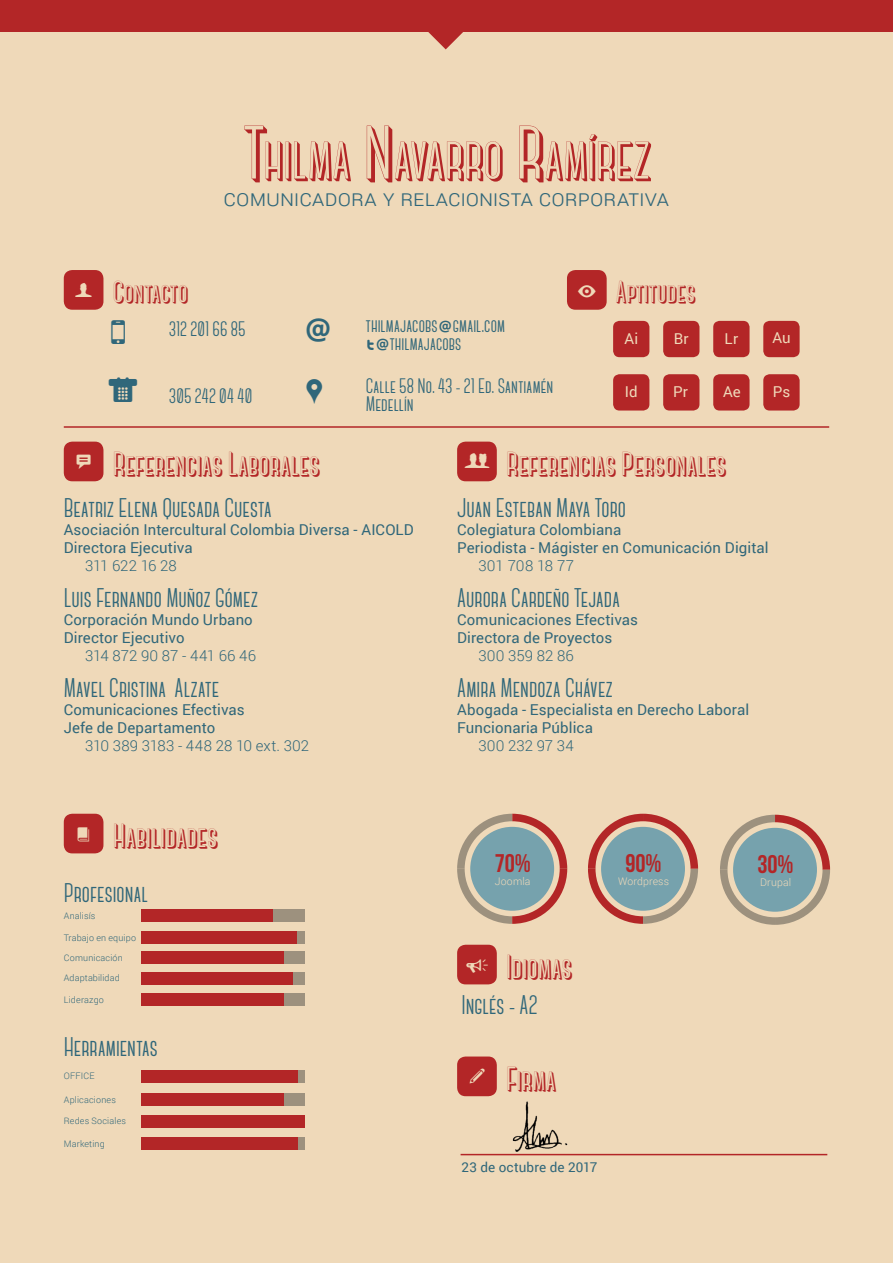
<style>
.page{position:relative;width:893px;height:1263px;background:#efd9b9}
.page>*{position:absolute;margin:0;border:0;box-sizing:border-box;transform-origin:0 0}
.t1{font:52.5px "Canter Bold 3 D";letter-spacing:-.015em;color:#b32627}
.WE_-_2{font:36px "Modern Pictograms";color:#30677a}
.Title_1{font:33px "Canter Bold 3 D";color:#b32627}
.Title_1-2{font:30px "Canter Bold 3 D";color:#b32627}
.WE_-_1{font:700 27px "Canter";color:#30677a}
.WE_-_2-2{font:700 27px "Canter";color:#30677a}
.t2{font:25.5px "Bebas Neue";color:#b32627}
.t3{font:300 22.5px "Roboto";color:#30677a}
.t4{font:22.5px "Modern Pictograms";color:#efd9b9}
.WE_-_2-3{font:700 21px "Canter";letter-spacing:.005em;color:#30677a}
.WE_-_2-4{font:15px "Roboto";letter-spacing:.01em;color:#30677a}
.WE_-_3{font:300 15px "Roboto";letter-spacing:.005em;color:#30677a}
.Icon-Box{font:15px "Roboto";letter-spacing:.005em;color:#efd9b9}
.WE_-_3-2{font:300 15px "Roboto";letter-spacing:-.015em;color:#30677a}
.WE_-_2-5{font:13.5px "Roboto";letter-spacing:.015em;color:#30677a}
.t5{font:300 10.5px "Roboto";letter-spacing:.015em;color:#efd9b9}
.Skills{font:300 9px "Roboto";letter-spacing:.02em;color:#30677a}
.s1{font-size:75px}
.s2{font-family:"Modern Pictograms";font-weight:400;font-size:18px}
</style>
<div class="page">
<hr style="left:64px;top:426px;width:765px;height:2px;background:#b32627">
<div style="left:64px;top:442px;width:39px;height:39px;background:#b32627;border-radius:9px"></div>
<div style="left:457px;top:442px;width:40px;height:39px;background:#b32627;border-radius:9px"></div>
<div style="left:457px;top:1056px;width:40px;height:40px;background:#b32627;border-radius:9px"></div>
<div style="left:457px;top:945px;width:40px;height:39px;background:#b32627;border-radius:9px"></div>
<div style="left:613px;top:321px;width:36px;height:36px;background:#b32627;border-radius:6px"></div>
<div style="left:663px;top:321px;width:36px;height:36px;background:#b32627;border-radius:6px"></div>
<div style="left:713px;top:321px;width:36px;height:36px;background:#b32627;border-radius:6px"></div>
<div style="left:613px;top:374px;width:36px;height:36px;background:#b32627;border-radius:6px"></div>
<div style="left:663px;top:374px;width:36px;height:36px;background:#b32627;border-radius:6px"></div>
<div style="left:713px;top:374px;width:36px;height:36px;background:#b32627;border-radius:6px"></div>
<div style="left:763px;top:374px;width:37px;height:36px;background:#b32627;border-radius:6px"></div>
<div style="left:763px;top:321px;width:37px;height:36px;background:#b32627;border-radius:6px"></div>
<div style="left:64px;top:814px;width:39px;height:39px;background:#b32627;border-radius:9px"></div>
<div style="left:141px;top:909px;width:164px;height:13px;background:#9d917e"></div>
<div style="left:141px;top:1070px;width:164px;height:13px;background:#9d917e"></div>
<div style="left:141px;top:909px;width:132px;height:13px;background:#b32627"></div>
<div style="left:141px;top:1070px;width:157px;height:13px;background:#b32627"></div>
<div style="left:141px;top:951px;width:164px;height:13px;background:#9d917e"></div>
<div style="left:141px;top:951px;width:142px;height:13px;background:#b32627"></div>
<div style="left:141px;top:1115px;width:164px;height:13px;background:#b32627"></div>
<div style="left:141px;top:993px;width:164px;height:13px;background:#9d917e"></div>
<div style="left:141px;top:1137px;width:164px;height:13px;background:#9d917e"></div>
<div style="left:141px;top:993px;width:142px;height:13px;background:#b32627"></div>
<div style="left:141px;top:1137px;width:157px;height:13px;background:#b32627"></div>
<div style="left:141px;top:931px;width:164px;height:13px;background:#9d917e"></div>
<div style="left:141px;top:1093px;width:164px;height:13px;background:#9d917e"></div>
<div style="left:141px;top:931px;width:156px;height:13px;background:#b32627"></div>
<div style="left:141px;top:1093px;width:142px;height:13px;background:#b32627"></div>
<div style="left:141px;top:972px;width:164px;height:12px;background:#9d917e"></div>
<div style="left:141px;top:972px;width:152px;height:12px;background:#b32627"></div>
<svg style="left:457px;top:814px;width:110px;height:110px"></svg>
<svg style="left:588px;top:814px;width:110px;height:110px"></svg>
<svg style="left:720px;top:815px;width:110px;height:110px"></svg>
<div style="left:470px;top:827px;width:84px;height:84px;background:#76a2ad;border-radius:50%"></div>
<div style="left:601px;top:827px;width:84px;height:84px;background:#76a2ad;border-radius:50%"></div>
<div style="left:733px;top:828px;width:84px;height:84px;background:#76a2ad;border-radius:50%"></div>
<div style="left:64px;top:270px;width:39px;height:40px;background:#b32627;border-radius:9px"></div>
<div style="left:567px;top:270px;width:40px;height:40px;background:#b32627;border-radius:9px"></div>
<div style="left:0;top:0;width:893px;height:32px;background:#b32627"></div>
<svg style="left:428px;top:32px;width:35px;height:17px"></svg>
<hr style="left:461px;top:1154px;width:366px;height:1px;background:#b32627">
<img style="left:506px;top:1101px;width:71px;height:53px">
<p class="t1" style="left:243px;top:134px;width:409px"><span class="s1">T</span>HILMA <span class="s1">N</span>AVARRO <span class="s1">R</span>AMÍREZ</p>
<p class="t3" style="left:224px;top:182px;width:447px">Comunicadora y Relacionista Corporativa</p>
<p class="t4" style="left:75px;top:279px;width:19px">f</p>
<p class="Title_1-2" style="left:112px;top:276px;width:77px">Contacto</p>
<p class="t4" style="left:577px;top:279px;width:22px">E</p>
<p class="Title_1-2" style="left:616px;top:276px;width:81px">Aptitudes</p>
<p class="WE_-_2" style="left:108px;top:315px;width:22px">O</p>
<p class="WE_-_2" style="left:304px;top:312px;width:28px">@</p>
<p class="WE_-_2" style="left:108px;top:373px;width:32px">c</p>
<p class="WE_-_2" style="left:304px;top:374px;width:21px">,</p>
<p class="WE_-_2-3" style="left:366px;top:314px;width:141px">thilmajacobs<span class="s2">@</span>gmail.com</p>
<p class="WE_-_2-3" style="left:366px;top:332px;width:97px"><span class="s2">T@</span>thilmajacobs</p>
<p class="WE_-_2-3" style="left:366px;top:375px;width:189px">Calle 58 No. 43 - 21 Ed. Santiamén</p>
<p class="WE_-_2-3" style="left:366px;top:393px;width:49px">Medellín</p>
<p class="WE_-_2-3" style="left:169px;top:318px;width:78px">312 201 66 85</p>
<p class="Icon-Box" style="left:772px;top:327px;width:20px">Au</p>
<p class="Icon-Box" style="left:624px;top:328px;width:15px">Ai</p>
<p class="Icon-Box" style="left:674px;top:328px;width:16px">Br</p>
<p class="Icon-Box" style="left:725px;top:328px;width:15px">Lr</p>
<p class="Icon-Box" style="left:625px;top:382px;width:14px">Id</p>
<p class="Icon-Box" style="left:673px;top:382px;width:16px">Pr</p>
<p class="Icon-Box" style="left:723px;top:382px;width:19px">Ae</p>
<p class="Icon-Box" style="left:773px;top:382px;width:19px">Ps</p>
<p class="WE_-_2-3" style="left:169px;top:385px;width:85px">305 242 04 40</p>
<p class="Title_1" style="left:112px;top:447px;width:209px">Referencias Laborales</p>
<p class="Title_1" style="left:506px;top:447px;width:222px">Referencias Personales</p>
<p class="t4" style="left:74px;top:450px;width:20px">b</p>
<p class="t4" style="left:464px;top:450px;width:27px">g</p>
<p class="WE_-_1" style="left:64px;top:494px;width:209px">Beatriz Elena Quesada Cuesta</p>
<p class="WE_-_2-4" style="left:64px;top:519px;width:351px">Asociación Intercultural Colombia Diversa - AICOLD</p>
<p class="WE_-_2-4" style="left:64px;top:537px;width:130px">Directora Ejecutiva</p>
<p class="WE_-_3-2" style="left:85px;top:555px;width:93px">311 622 16 28</p>
<p class="WE_-_1" style="left:64px;top:584px;width:196px">Luis Fernando Muñoz Gómez</p>
<p class="WE_-_2-4" style="left:64px;top:609px;width:191px">Corporación Mundo Urbano</p>
<p class="WE_-_2-4" style="left:64px;top:627px;width:122px">Director Ejecutivo</p>
<p class="WE_-_3" style="left:85px;top:645px;width:173px">314 872 90 87 - 441 66 46</p>
<p class="WE_-_1" style="left:64px;top:674px;width:157px">Mavel Cristina Alzate</p>
<p class="WE_-_2-4" style="left:64px;top:699px;width:182px">Comunicaciones Efectivas</p>
<p class="WE_-_2-4" style="left:64px;top:717px;width:153px">Jefe de Departamento</p>
<p class="WE_-_3" style="left:85px;top:735px;width:226px">310 389 3183 - 448 28 10 ext. 302</p>
<p class="WE_-_1" style="left:457px;top:494px;width:171px">Juan Esteban Maya Toro</p>
<p class="WE_-_2-4" style="left:457px;top:519px;width:166px">Colegiatura Colombiana</p>
<p class="WE_-_2-4" style="left:457px;top:537px;width:313px">Periodista - Mágister en Comunicación Digital</p>
<p class="WE_-_3" style="left:478px;top:555px;width:97px">301 708 18 77</p>
<p class="WE_-_1" style="left:457px;top:584px;width:164px">Aurora Cardeño Tejada</p>
<p class="WE_-_2-4" style="left:457px;top:609px;width:182px">Comunicaciones Efectivas</p>
<p class="WE_-_2-4" style="left:457px;top:627px;width:157px">Directora de Proyectos</p>
<p class="WE_-_3" style="left:478px;top:645px;width:97px">300 359 82 86</p>
<p class="WE_-_1" style="left:457px;top:674px;width:157px">Amira Mendoza Chávez</p>
<p class="WE_-_2-4" style="left:457px;top:699px;width:294px">Abogada - Especialista en Derecho Laboral</p>
<p class="WE_-_2-4" style="left:457px;top:717px;width:137px">Funcionaria Pública</p>
<p class="WE_-_3" style="left:478px;top:735px;width:97px">300 232 97 34</p>
<p class="Title_1" style="left:112px;top:819px;width:107px">Habilidades</p>
<p class="WE_-_1" style="left:64px;top:879px;width:86px">Profesional</p>
<p class="t4" style="left:76px;top:822px;width:17px">B</p>
<p class="Skills" style="left:64px;top:909px;width:33px">Analisís</p>
<p class="Skills" style="left:64px;top:931px;width:74px">Trabajo en equipo</p>
<p class="Skills" style="left:64px;top:951px;width:61px">Comunicación</p>
<p class="Skills" style="left:64px;top:972px;width:58px">Adaptabilidad</p>
<p class="Skills" style="left:64px;top:993px;width:42px">Liderazgo</p>
<p class="WE_-_1" style="left:64px;top:1034px;width:96px">Herramientas</p>
<p class="Skills" style="left:64px;top:1070px;width:32px">OFFICE</p>
<p class="Skills" style="left:64px;top:1115px;width:64px">Redes Sociales</p>
<p class="Skills" style="left:64px;top:1137px;width:43px">Marketing</p>
<p class="Skills" style="left:64px;top:1093px;width:54px">Aplicaciones</p>
<p class="t2" style="left:495px;top:849px;width:37px">70%</p>
<p class="t5" style="left:495px;top:874px;width:37px">Joomla</p>
<p class="t4" style="left:465px;top:953px;width:25px">Y</p>
<p class="Title_1" style="left:506px;top:950px;width:68px">Idiomas</p>
<p class="WE_-_2-2" style="left:462px;top:991px;width:78px">Inglés - A2</p>
<p class="t4" style="left:468px;top:1065px;width:20px">r</p>
<p class="Title_1" style="left:506px;top:1062px;width:51px">Firma</p>
<p class="t2" style="left:626px;top:849px;width:38px">90%</p>
<p class="t5" style="left:618px;top:874px;width:52px">Wordpress</p>
<p class="WE_-_2-5" style="left:462px;top:1158px;width:137px">23 de octubre de 2017</p>
<p class="t2" style="left:758px;top:850px;width:38px">30%</p>
<p class="t5" style="left:760px;top:875px;width:33px">Drupal</p>
</div>
